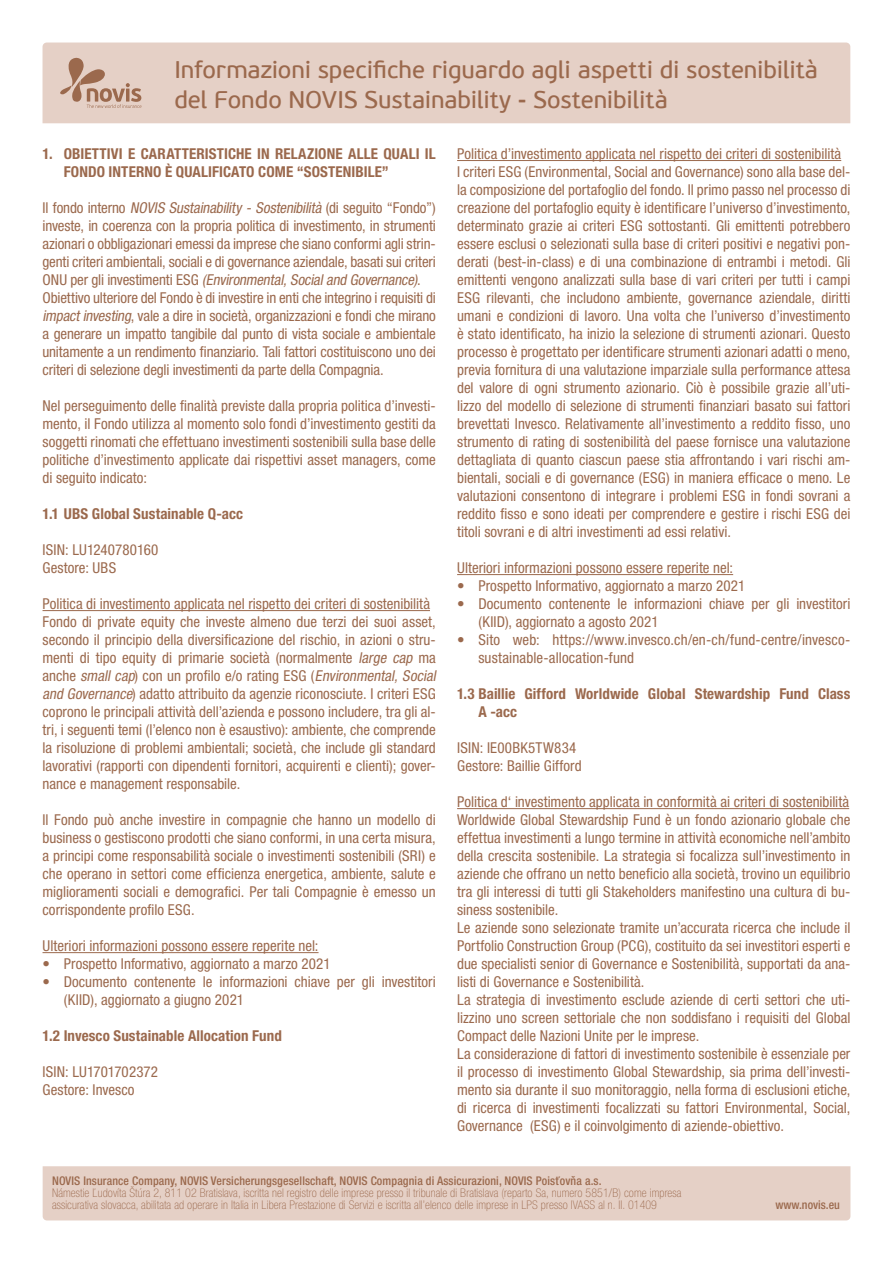
<style>
.page{position:relative;width:893px;height:1263px;background:#fff}
.page>*{position:absolute;margin:0;border:0;box-sizing:border-box;transform-origin:0 0}
.t1{font:24px/30px "PF Beau Sans Pro Bbook";letter-spacing:-.005em;color:#9b694d}
.List_Paragraph{font:condensed 15px/18px "Helvetica Neue LT Pro";color:#9b694d;text-align:justify}
.List_Paragraph-2{font:700 condensed 15px/18px "Helvetica Neue LT Pro";letter-spacing:.005em;color:#9b694d}
.t2{font:100 condensed 12px "Helvetica Neue LT Pro";letter-spacing:.01em;color:#9b694d}
.t3{font:500 condensed 12px "Helvetica Neue LT Pro";letter-spacing:.01em;color:#9b694d}
.s1{font-style:italic}
</style>
<div class="page">
<hr style="left:43px;top:610px;width:387px;height:1px;background:#9b694d">
<hr style="left:43px;top:952px;width:276px;height:1px;background:#9b694d">
<hr style="left:457px;top:160px;width:384px;height:1px;background:#9b694d">
<hr style="left:457px;top:574px;width:276px;height:1px;background:#9b694d">
<hr style="left:457px;top:808px;width:392px;height:1px;background:#9b694d">
<div style="left:43px;top:43px;width:807px;height:80px;background:#e5d0c6"></div>
<div style="left:43px;top:1166px;width:807px;height:54px;background:#e5d0c6"></div>
<svg style="left:60px;top:58px;width:82px;height:50px;background:#d0b3a4"></svg>
<p class="t1" style="left:174px;top:55px;width:645px">Informazioni specifiche riguardo agli aspetti di sostenibilità del Fondo NOVIS Sustainability - Sostenibilità</p>
<p class="List_Paragraph-2" style="left:64px;top:144px;width:374px;text-indent:-21px">1. OBIETTIVI E CARATTERISTICHE IN RELAZIONE ALLE QUALI IL<br>FONDO INTERNO È QUALIFICATO COME “SOSTENIBILE”</p>
<p class="List_Paragraph" style="left:43px;top:199px;width:395px">I l f o n d o i n t e r n o <span class="s1">NOVIS Sustainability - Sostenibilità</span> (d i s e g u i t o “ F o n d o” ) investe, in coerenza con la propria politica di investimento, in strumenti azionari o obbligazionari emessi da imprese che siano conformi agli strin&shy;genti criteri ambientali, sociali e di governance aziendale, basati sui criteri O N U p e r g l i i n v e s t i m e n t i E S G <span class="s1">(Environmental,Socialand Governance)</span>.</p>
<p class="List_Paragraph" style="left:43px;top:289px;width:395px">Obiettivo ulteriore del Fondo è di investire in enti che integrino i requisiti di <span class="s1">impactinvesting</span>, vale a dire in società, organizzazioni e fondi che mirano a generare un impatto tangibile dal punto di vista sociale e ambientale unitamente a un rendimento finanziario. Tali fattori costituiscono uno dei criteri di selezione degli investimenti da parte della Compagnia.</p>
<p class="List_Paragraph" style="left:43px;top:397px;width:395px">Nel perseguimento delle finalità previste dalla propria politica d’investi&shy;mento, il Fondo utilizza al momento solo fondi d’investimento gestiti da soggetti rinomati che effettuano investimenti sostenibili sulla base delle politiche d’investimento applicate dai rispettivi asset managers, come di seguito indicato:</p>
<p class="List_Paragraph-2" style="left:43px;top:504px;width:202px">1.1 UBS Global Sustainable Q-acc</p>
<p class="List_Paragraph" style="left:43px;top:541px;width:117px">ISIN: LU1240780160</p>
<p class="List_Paragraph" style="left:43px;top:559px;width:75px">Gestore: UBS</p>
<p class="List_Paragraph" style="left:43px;top:595px;width:389px">Politica di investimento applicata nel rispetto dei criteri di sostenibilità</p>
<p class="List_Paragraph" style="left:43px;top:613px;width:398px;text-align:left">Fondo di private equity che investe almeno due terzi dei suoi asset, secondo il principio della diversificazione del rischio, in azioni o stru&shy;menti di tipo equity di primarie società (normalmente <span class="s1">large cap</span> ma a n c h e <span class="s1">small cap</span>) c o n u n p r o fi l o e /o r at i n g E S G ( <span class="s1">Environmental, Social and Governance</span>) adatto attribuito da agenzie riconosciute. I criteri ESG coprono le principali attività dell’azienda e possono includere, tra gli al&shy;tri, i seguenti temi (l’elenco non è esaustivo): ambiente, che comprende la risoluzione di problemi ambientali; società, che include gli standard lavorativi (rapporti con dipendenti fornitori, acquirenti e clienti); gover&shy;nance e management responsabile.</p>
<p class="List_Paragraph" style="left:43px;top:811px;width:395px">Il Fondo può anche investire in compagnie che hanno un modello di business o gestiscono prodotti che siano conformi, in una certa misura, a principi come responsabilità sociale o investimenti sostenibili (SRI) e che operano in settori come efficienza energetica, ambiente, salute e miglioramenti sociali e demografici. Per tali Compagnie è emesso un corrispondente profilo ESG.</p>
<p class="List_Paragraph" style="left:43px;top:937px;width:278px">Ulteriori informazioni possono essere reperite nel:</p>
<p class="List_Paragraph" style="left:43px;top:955px;width:290px">• Prospetto Informativo, aggiornato a marzo 2021</p>
<p class="List_Paragraph" style="left:64px;top:973px;width:374px;text-indent:-21px">• Documento contenente le informazioni chiave per gli investitori (KIID), aggiornato a giugno 2021</p>
<p class="List_Paragraph-2" style="left:43px;top:1026px;width:241px">1.2 Invesco Sustainable Allocation Fund</p>
<p class="List_Paragraph" style="left:43px;top:1063px;width:117px">ISIN: LU1701702372</p>
<p class="List_Paragraph" style="left:43px;top:1081px;width:94px">Gestore: Invesco</p>
<p class="List_Paragraph" style="left:457px;top:145px;width:386px">Politica d’investimento applicata nel rispetto dei criteri di sostenibilità</p>
<p class="List_Paragraph" style="left:457px;top:163px;width:395px">I criteri ESG (Environmental, Social and Governance) sono alla base del&shy;la composizione del portafoglio del fondo. Il primo passo nel processo di creazione del portafoglio equity è identificare l’universo d’investimento, determinato grazie ai criteri ESG sottostanti. Gli emittenti potrebbero essere esclusi o selezionati sulla base di criteri positivi e negativi pon&shy;derati (best-in-class) e di una combinazione di entrambi i metodi. Gli emittenti vengono analizzati sulla base di vari criteri per tutti i campi ESG rilevanti, che includono ambiente, governance aziendale, diritti umani e condizioni di lavoro. Una volta che l’universo d’investimento è stato identificato, ha inizio la selezione di strumenti azionari. Questo processo è progettato per identificare strumenti azionari adatti o meno, previa fornitura di una valutazione imparziale sulla performance attesa del valore di ogni strumento azionario. Ciò è possibile grazie all’uti&shy;lizzo del modello di selezione di strumenti finanziari basato sui fattori brevettati Invesco. Relativamente all’investimento a reddito fisso, uno strumento di rating di sostenibilità del paese fornisce una valutazione dettagliata di quanto ciascun paese stia affrontando i vari rischi am&shy;bientali, sociali e di governance (ESG) in maniera efficace o meno. Le valutazioni consentono di integrare i problemi ESG in fondi sovrani a reddito fisso e sono ideati per comprendere e gestire i rischi ESG dei titoli sovrani e di altri investimenti ad essi relativi.</p>
<p class="List_Paragraph" style="left:457px;top:559px;width:278px">Ulteriori informazioni possono essere reperite nel:</p>
<p class="List_Paragraph" style="left:457px;top:577px;width:290px">• Prospetto Informativo, aggiornato a marzo 2021</p>
<p class="List_Paragraph" style="left:478px;top:595px;width:374px;text-indent:-21px">• Documento contenente le informazioni chiave per gli investitori (KIID), aggiornato a agosto 2021</p>
<p class="List_Paragraph" style="left:478px;top:631px;width:374px;text-indent:-21px">• Sito web: https://www.invesco.ch/en-ch/fund-centre/invesco&shy;sustainable-allocation-fund</p>
<p class="List_Paragraph-2" style="left:478px;top:684px;width:374px;text-indent:-21px">1.3 Baillie Gifford Worldwide Global Stewardship Fund Class<br>A -acc</p>
<p class="List_Paragraph" style="left:457px;top:739px;width:121px">ISIN: IE00BK5TW834</p>
<p class="List_Paragraph" style="left:457px;top:757px;width:126px">Gestore: Baillie Gifford</p>
<p class="List_Paragraph" style="left:457px;top:793px;width:394px">Politica d‘ investimento applicata in conformità ai criteri di sostenibilità</p>
<p class="List_Paragraph" style="left:457px;top:811px;width:395px">Worldwide Global Stewardship Fund è un fondo azionario globale che effettua investimenti a lungo termine in attività economiche nell’ambito della crescita sostenibile. La strategia si focalizza sull’investimento in aziende che offrano un netto beneficio alla società, trovino un equilibrio tra gli interessi di tutti gli Stakeholders manifestino una cultura di bu&shy;siness sostenibile.</p>
<p class="List_Paragraph" style="left:457px;top:919px;width:395px">Le aziende sono selezionate tramite un’accurata ricerca che include il Portfolio Construction Group (PCG), costituito da sei investitori esperti e due specialisti senior di Governance e Sostenibilità, supportati da ana&shy;listi di Governance e Sostenibilità.</p>
<p class="List_Paragraph" style="left:457px;top:991px;width:395px">La strategia di investimento esclude aziende di certi settori che uti&shy;lizzino uno screen settoriale che non soddisfano i requisiti del Global Compact delle Nazioni Unite per le imprese.</p>
<p class="List_Paragraph" style="left:457px;top:1045px;width:395px">La considerazione di fattori di investimento sostenibile è essenziale per il processo di investimento Global Stewardship, sia prima dell’investi&shy;mento sia durante il suo monitoraggio, nella forma di esclusioni etiche, di ricerca di investimenti focalizzati su fattori Environmental, Social, Governance (ESG) e il coinvolgimento di aziende-obiettivo.</p>
<p class="t3" style="left:52px;top:1174px;width:551px">NOVIS Insurance Company, NOVIS Versicherungsgesellschaft, NOVIS Compagnia di Assicurazioni, NOVIS Poisťovňa a.s.</p>
<p class="t2" style="left:52px;top:1187px;width:631px">Námestie Ľudovíta Štúra 2, 811 02 Bratislava, iscritta nel registro delle imprese presso il tribunale di Bratislava (reparto Sa, numero 5851/B) come impresa</p>
<p class="t2" style="left:52px;top:1199px;width:606px">assicurativa slovacca, abilitata ad operare in Italia in Libera Prestazione di Servizi e iscritta all’elenco delle imprese in LPS presso IVASS al n. II. 01409</p>
<p class="t3" style="left:775px;top:1198px;width:66px">www.novis.eu</p>
</div>
